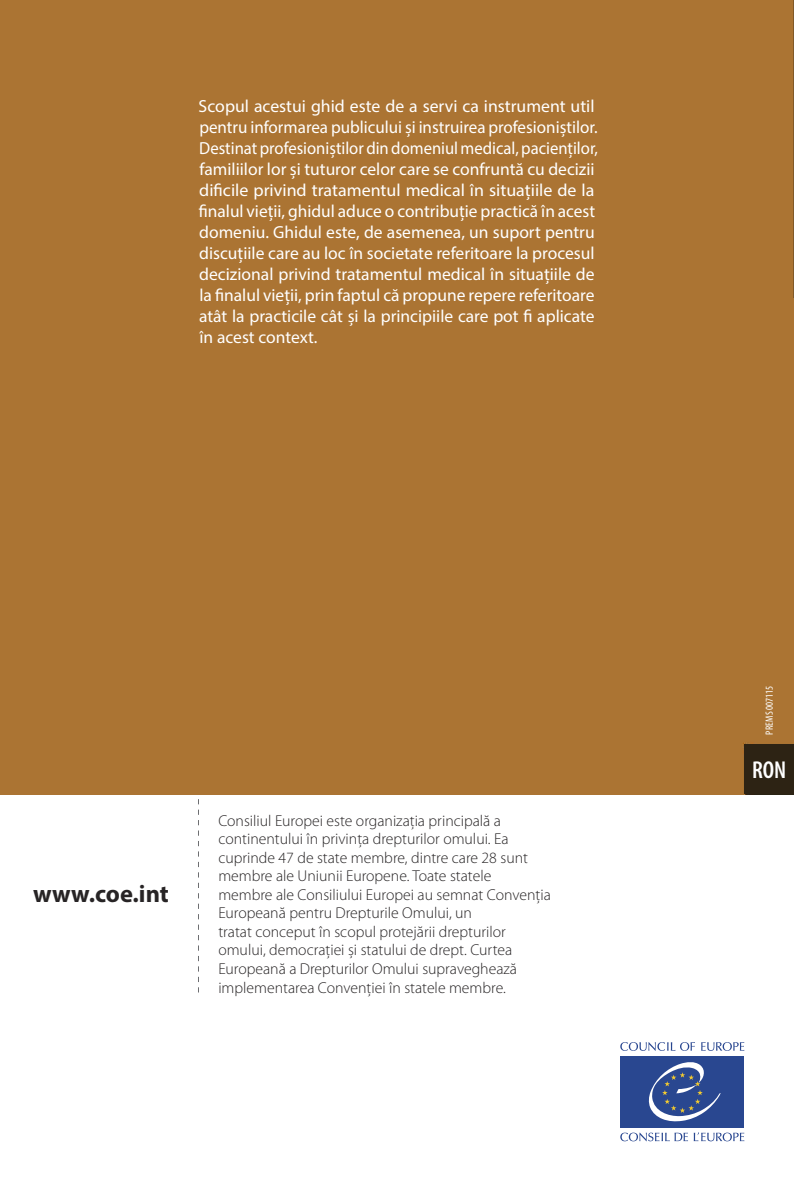
<style>
.page{position:relative;width:794px;height:1191px;background:#fff}
.page>*{position:absolute;margin:0;border:0;box-sizing:border-box;transform-origin:0 0}
.t1{font:700 24.5px "Myriad Pro";color:#272425}
.t2{font:600 condensed 24.5px "Myriad Pro";color:#fff}
.t3{font:17.5px/21px "Myriad Pro";color:#fff}
.t4{font:300 15.75px/18.6px "Myriad Pro";color:#272425}
.t5{font:condensed 10.5px "Myriad Pro";color:#fff}
</style>
<div class="page">
<div style="left:0;top:0;width:794px;height:794px;background:#ab7433"></div>
<svg style="left:701px;top:1042px;width:43px;height:8px"></svg>
<svg style="left:620px;top:1042px;width:75px;height:8px"></svg>
<svg style="left:620px;top:1132px;width:124px;height:9px"></svg>
<div style="left:621px;top:1055px;width:123px;height:72px;background:#294790"></div>
<svg style="left:648px;top:1062px;width:73px;height:59px"></svg>
<hr style="left:793px;top:0;width:1px;height:298px;background:#815928">
<svg style="left:198px;top:799px;width:1px;height:193px"></svg>
<div style="left:744px;top:744px;width:50px;height:50px;background:#2d2314"></div>
<p class="t3" style="left:199px;top:97px;width:401px">Scopul acestui ghid este de a servi ca instrument util pentru informarea publicului și instruirea profesioniștilor.<br>Destinat profesioniștilor din domeniul medical, pacienților, familiilor lor și tuturor celor care se confruntă cu decizii difcile privind tratamentul medical în situațiile de la fnalul vieții, ghidul aduce o contribuție practică în acest domeniu. Ghidul este, de asemenea, un suport pentru discuțiile care au loc în societate referitoare la procesul decizional privind tratamentul medical în situațiile de la fnalul vieții, prin faptul că propune repere referitoare atât la practicile cât și la principiile care pot f aplicate în acest context.</p>
<h1 class="t1" style="left:33px;top:885px;width:137px">www.coe.int</h1>
<p class="t4" style="left:218px;top:812px;width:334px">Consiliul Europei este organizaţia principală a continentului în privinţa drepturilor omului. Ea cuprinde 47 de state membre, dintre care 28 sunt membre ale Uniunii Europene. Toate statele<br>membre ale Consiliului Europei au semnat Convenţia Europeană pentru Drepturile Omului, un<br>tratat conceput în scopul protejării drepturilor omului, democraţiei și statului de drept. Curtea Europeană a Drepturilor Omului supraveghează implementarea Convenţiei în statele membre.</p>
<p class="t5" style="left:763px;top:734px;width:51px;rotate:-90deg">PREMS 007115</p>
<h1 class="t2" style="left:752px;top:761px;width:35px">RON</h1>
</div>
